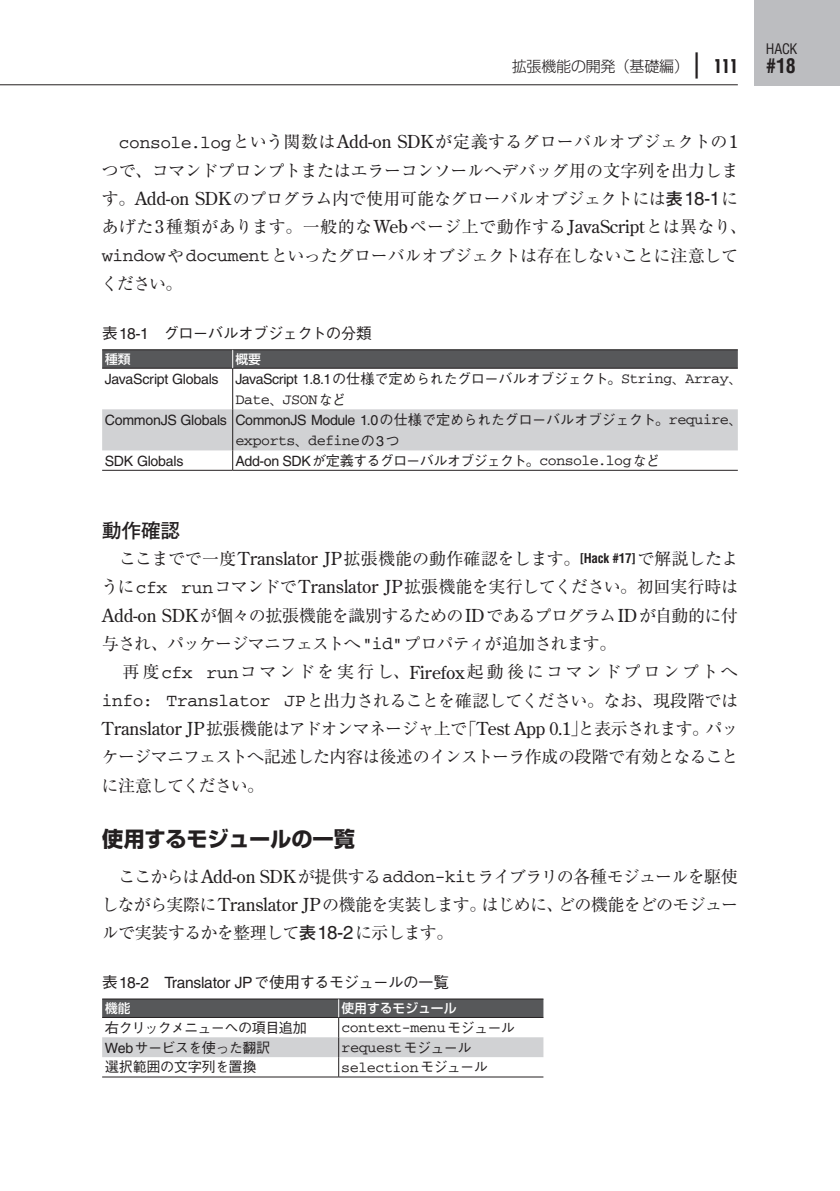
<style>
.page{position:relative;width:840px;height:1191px;background:#fff}
.page>*{position:absolute;margin:0;border:0;box-sizing:border-box;transform-origin:0 0}
.t1{font:700 21.2px "Shin Go Pro";letter-spacing:-.01em;color:#231f20}
.t2{font:700 19.8px "Futo Go B101 Pro";color:#231f20}
.t3{font:700 condensed 19.8px "Helvetica";color:#231f20}
.t4{font:17px/28.4px "Ryumin Pro";letter-spacing:-.025em;color:#231f20;text-align:justify}
.t5{font:15.6px "Helvetica";letter-spacing:-.02em;color:#231f20}
.t6{font:500 15.6px "Gothic BBB Pro";letter-spacing:-.05em;color:#231f20}
.t7{font:300 15px "Shin Go Pro";letter-spacing:-.015em;color:#231f20}
.t8{font:14.8px "ORJ Const Will";letter-spacing:-.025em;color:#231f20}
.t9{font:14.2px "Helvetica";letter-spacing:-.02em;color:#231f20}
.t10{font:500 14.2px "Gothic BBB Pro";letter-spacing:-.045em;color:#231f20}
.t11{font:500 14.2px "Gothic BBB Pro";letter-spacing:-.025em;color:#231f20}
.t12{font:condensed 14.2px "Helvetica";color:#231f20}
.t13{font:500 12.8px "Shin Go Pro";color:#fff}
.s1{font-size:30.4px}
.s2{font-family:"Futura";font-weight:700;font-stretch:condensed;font-size:18.4px}
.s3{font-family:"ORJ Const Will";font-size:17.8px}
.s4{font-family:"Century Old Style";font-size:17.8px}
.s5{font-family:"Futo Go B101 Pro";font-weight:700}
.s6{font-family:"Helvetica";font-size:18.8px}
.s7{font-family:"Helvetica";font-weight:400}
.s8{font-family:"Gothic BBB Pro";font-weight:500}
.s9{font-family:"ORJ Const Will";font-size:14.8px}
.s10{font-family:"Gothic BBB Pro";font-weight:500;font-size:14.2px}
.s11{font-family:"Helvetica";font-size:14.2px}
.s12{font-family:"ORJ Const Will";font-weight:400;font-size:14.8px}
.s13{font-family:"Helvetica";font-weight:700;font-stretch:condensed;font-size:13.2px}
</style>
<div class="page">
<hr style="left:0;top:84px;width:737px;height:1px;background:#231f20">
<div style="left:754px;top:0;width:85px;height:85px;background:#bcbdc0"></div>
<hr style="left:102px;top:349px;width:130px;height:1px;background:#231f20">
<hr style="left:232px;top:349px;width:505px;height:1px;background:#231f20">
<hr style="left:232px;top:368px;width:1px;height:41px;background:#231f20">
<svg style="left:102px;top:409px;width:635px;height:61px"></svg>
<hr style="left:102px;top:470px;width:130px;height:1px;background:#231f20">
<hr style="left:232px;top:470px;width:505px;height:1px;background:#231f20">
<hr style="left:102px;top:368px;width:130px;height:1px;background:#231f20">
<hr style="left:232px;top:368px;width:505px;height:1px;background:#231f20">
<svg style="left:102px;top:350px;width:635px;height:18px;background:#555658"></svg>
<hr style="left:102px;top:998px;width:236px;height:1px;background:#231f20">
<hr style="left:338px;top:998px;width:205px;height:1px;background:#231f20">
<hr style="left:102px;top:1076px;width:236px;height:1px;background:#231f20">
<hr style="left:338px;top:1076px;width:205px;height:1px;background:#231f20">
<svg style="left:102px;top:999px;width:441px;height:77px"></svg>
<p class="t12" style="left:765px;top:39px;width:33px">HACK</p>
<p class="t7" style="left:511px;top:54px;width:228px">拡張機能の開発（基礎編） <span class="s1">■</span> <span class="s2">111</span></p>
<p class="t3" style="left:765px;top:53px;width:31px">#18</p>
<p class="t4" style="left:101px;top:126px;width:647px;text-align:left;text-indent:18px"><span class="s3">console.log</span>という関数は<span class="s4">Add-on SDK</span>が定義するグローバルオブジェクトの<span class="s4">1</span>つで、コマンドプロンプトまたはエラーコンソールへデバッグ用の文字列を出力します。<span class="s4">Add-on SDK</span>のプログラム内で使用可能なグローバルオブジェクトには<span class="s5">表</span><span class="s6">18-1</span>にあげた<span class="s4">3</span>種類があります。一般的な<span class="s4">Web</span>ページ上で動作する<span class="s4">JavaScript</span>とは異なり、<span class="s3">window</span>や<span class="s3">document</span>といったグローバルオブジェクトは存在しないことに注意してください。</p>
<p class="t6" style="left:102px;top:321px;width:271px">表<span class="s7">18-1</span> グローバルオブジェクトの分類</p>
<p class="t13" style="left:105px;top:348px;width:27px">種類</p>
<p class="t13" style="left:235px;top:348px;width:27px">概要</p>
<p class="t9" style="left:105px;top:370px;width:639px">JavaScript Globals JavaScript 1.8.1<span class="s8">の仕様で定められたグローバルオブジェクト。</span><span class="s9">String</span><span class="s8">、</span><span class="s9">Array</span><span class="s8">、</span></p>
<p class="t8" style="left:235px;top:392px;width:112px">Date<span class="s10">、</span>JSON<span class="s10">など</span></p>
<p class="t9" style="left:105px;top:411px;width:639px">CommonJS Globals CommonJS Module 1.0<span class="s8">の仕様で定められたグローバルオブジェクト。</span><span class="s9">require</span><span class="s8">、</span></p>
<p class="t8" style="left:235px;top:433px;width:166px">exports<span class="s10">、</span>define<span class="s10">の</span><span class="s11">3</span><span class="s10">つ</span></p>
<p class="t9" style="left:105px;top:452px;width:80px">SDK Globals</p>
<p class="t10" style="left:235px;top:449px;width:426px"><span class="s7">Add-on SDK</span>が定義するグローバルオブジェクト。<span class="s12">console.log</span>など</p>
<p class="t2" style="left:102px;top:514px;width:80px">動作確認</p>
<p class="t4" style="left:101px;top:543px;width:638px;text-indent:18px">ここまでで一度<span class="s4">Translator JP</span>拡張機能の動作確認をします。<span class="s13">[Hack #17]</span>で解説したように<span class="s3">cfx run</span>コマンドで<span class="s4">Translator JP</span>拡張機能を実行してください。初回実行時は<span class="s4">Add-on SDK</span>が個々の拡張機能を識別するための<span class="s4">ID</span>であるプログラム<span class="s4">ID</span>が自動的に付与され、パッケージマニフェストへ<span class="s3">"id"</span>プロパティが追加されます。</p>
<p class="t4" style="left:101px;top:656px;width:638px;text-indent:21px">再度<span class="s3">cfx run</span>コマンドを実行し、<span class="s4">Firefox</span>起動後にコマンドプロンプトへ<span class="s3">info: Translator JP</span>と出力されることを確認してください。なお、現段階では<span class="s4">Translator JP</span>拡張機能はアドオンマネージャ上で「<span class="s4">Test App 0.1</span>」と表示されます。パッケージマニフェストへ記述した内容は後述のインストーラ作成の段階で有効となることに注意してください。</p>
<p class="t1" style="left:102px;top:822px;width:254px">使用するモジュールの一覧</p>
<p class="t4" style="left:101px;top:861px;width:638px;text-indent:17px">ここからは<span class="s4">Add-on SDK</span>が提供する<span class="s3">addon-kit</span>ライブラリの各種モジュールを駆使しながら実際に<span class="s4">Translator JP</span>の機能を実装します。はじめに、どの機能をどのモジュールで実装するかを整理して<span class="s5">表</span><span class="s6">18-2</span>に示します。</p>
<p class="t5" style="left:102px;top:973px;width:348px"><span class="s8">表</span>18-2 Translator JP<span class="s8">で使用するモジュールの一覧</span></p>
<p class="t13" style="left:105px;top:997px;width:27px">機能</p>
<p class="t13" style="left:341px;top:997px;width:116px">使用するモジュール</p>
<p class="t10" style="left:105px;top:1016px;width:203px">右クリックメニューへの項目追加</p>
<p class="t8" style="left:341px;top:1020px;width:175px">context-menu<span class="s10">モジュール</span></p>
<p class="t10" style="left:105px;top:1035px;width:167px"><span class="s7">Web</span>サービスを使った翻訳</p>
<p class="t8" style="left:341px;top:1040px;width:132px">request<span class="s10">モジュール</span></p>
<p class="t11" style="left:105px;top:1055px;width:153px">選択範囲の文字列を置換</p>
<p class="t8" style="left:341px;top:1059px;width:148px">selection<span class="s10">モジュール</span></p>
</div>
